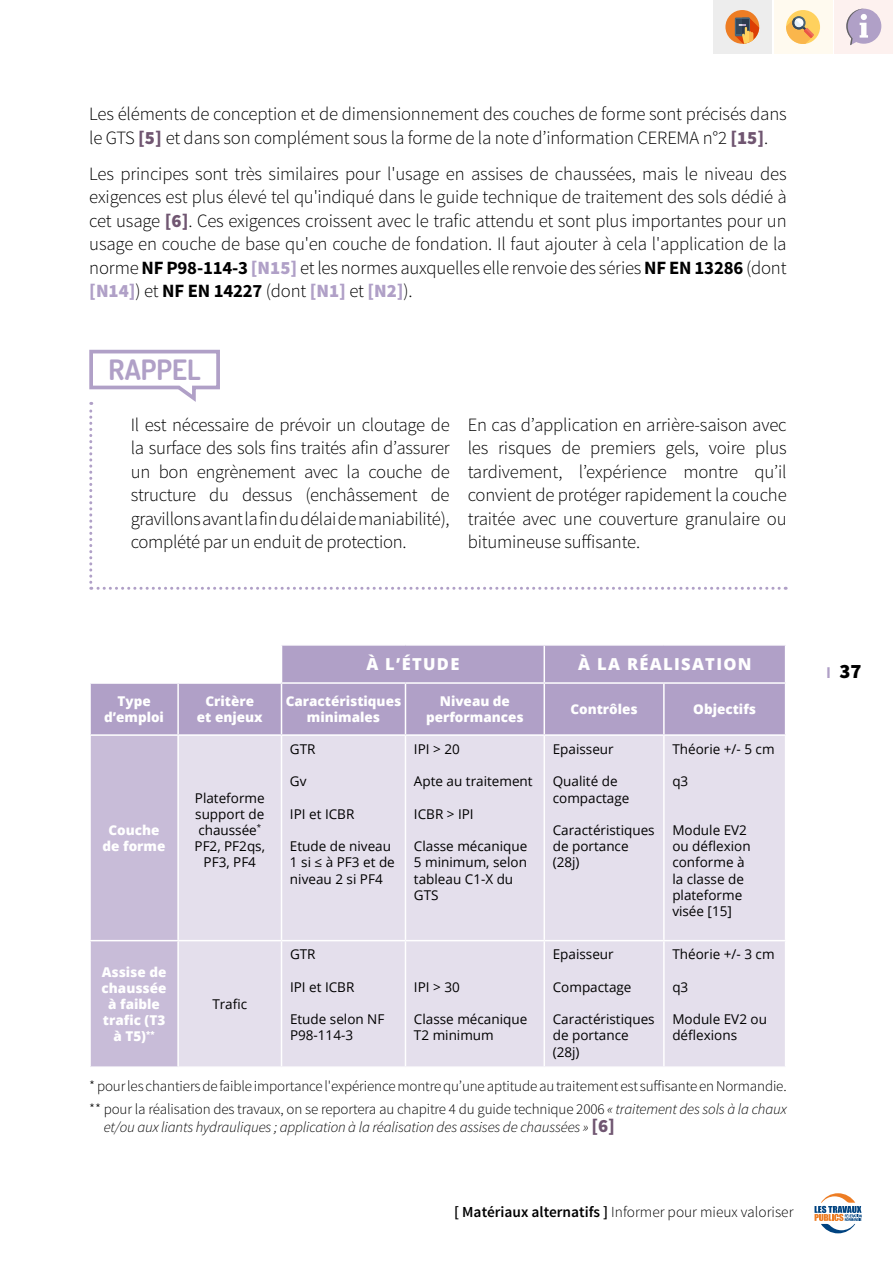
<style>
.page{position:relative;width:893px;height:1263px;background:#fff}
.page>*{position:absolute;margin:0;border:0;box-sizing:border-box;transform-origin:0 0}
.t1{font:700 28.05px "Dosis";color:#b0a0c7}
.t2{font:900 20.4px "Source Sans Pro";color:#000}
.t3{font:300 18.75px/23.4px "Source Sans Pro";letter-spacing:-.01em;color:#000;text-align:justify}
.t4{font:800 16.5px "Open Sans";letter-spacing:.08em;color:#fff}
.t5{font:300 15.3px "Source Sans Pro";color:#000}
.t6{font:300 15px/22.2px "Source Sans Pro";letter-spacing:-.01em;color:#000}
.t7{font:italic 300 15px "Source Sans Pro";letter-spacing:-.01em;color:#000}
.t8{font:13.5px/16.2px "Open Sans";color:#000}
.t9{font:800 13.5px/16.2px "Open Sans";color:#fff;text-align:center}
.s1{font-weight:900;color:#705671}
.s2{font-weight:700}
.s3{font-weight:900;color:#b0a0c7}
.s4{font-style:italic}
.s5{font-weight:900;font-style:normal;font-size:18.75px;color:#705671}
.s6{font-weight:600}
.s7{font-weight:700;font-size:15.3px;color:#b0a0c7}
</style>
<div class="page">
<svg style="left:814px;top:1193px;width:47px;height:40px"></svg>
<div style="left:713px;top:0;width:58px;height:54px;background:#ededed"></div>
<svg style="left:725px;top:10px;width:34px;height:34px"></svg>
<svg style="left:735px;top:18px;width:24px;height:26px"></svg>
<div style="left:835px;top:0;width:58px;height:54px;background:#fdf1ef"></div>
<svg style="left:846px;top:9px;width:35px;height:36px"></svg>
<div style="left:774px;top:0;width:58px;height:54px;background:#fffaef"></div>
<div style="left:786px;top:10px;width:34px;height:34px;background:#ffd15e;border-radius:50%"></div>
<svg style="left:786px;top:16px;width:28px;height:28px"></svg>
<svg style="left:89px;top:349px;width:690px;height:241px"></svg>
<svg style="left:91px;top:646px;width:694px;height:88px;fill:#b0a0c7"></svg>
<div style="left:91px;top:736px;width:86px;height:330px;background:#c8bcd8"></div>
<div style="left:179px;top:736px;width:606px;height:330px;background:#e4dfec"></div>
<hr style="left:281px;top:646px;width:1px;height:36px;background:#fff">
<hr style="left:544px;top:646px;width:1px;height:36px;background:#fff">
<hr style="left:89px;top:682px;width:89px;height:2px;background:#fff">
<hr style="left:178px;top:682px;width:103px;height:2px;background:#fff">
<hr style="left:177px;top:684px;width:2px;height:50px;background:#fff">
<hr style="left:281px;top:682px;width:124px;height:2px;background:#fff">
<hr style="left:281px;top:684px;width:1px;height:50px;background:#fff">
<hr style="left:405px;top:682px;width:139px;height:2px;background:#fff">
<hr style="left:405px;top:684px;width:1px;height:50px;background:#fff">
<hr style="left:544px;top:682px;width:120px;height:2px;background:#fff">
<hr style="left:544px;top:684px;width:1px;height:50px;background:#fff">
<hr style="left:664px;top:682px;width:122px;height:2px;background:#fff">
<hr style="left:663px;top:684px;width:2px;height:50px;background:#fff">
<hr style="left:281px;top:736px;width:1px;height:204px;background:#fff">
<hr style="left:405px;top:736px;width:1px;height:204px;background:#fff">
<hr style="left:544px;top:736px;width:1px;height:204px;background:#fff">
<hr style="left:663px;top:736px;width:2px;height:204px;background:#fff">
<hr style="left:89px;top:940px;width:89px;height:1px;background:#fff">
<hr style="left:178px;top:940px;width:103px;height:1px;background:#fff">
<hr style="left:281px;top:940px;width:124px;height:1px;background:#fff">
<hr style="left:281px;top:941px;width:1px;height:125px;background:#fff">
<hr style="left:405px;top:940px;width:139px;height:1px;background:#fff">
<hr style="left:405px;top:941px;width:1px;height:125px;background:#fff">
<hr style="left:544px;top:940px;width:120px;height:1px;background:#fff">
<hr style="left:544px;top:941px;width:1px;height:125px;background:#fff">
<hr style="left:664px;top:940px;width:122px;height:1px;background:#fff">
<hr style="left:663px;top:941px;width:2px;height:125px;background:#fff">
<p class="t3" style="left:89px;top:103px;width:699px">Les éléments de conception et de dimensionnement des couches de forme sont précisés dans le GTS <span class="s1">[5]</span> et dans son complément sous la forme de la note d’information CEREMA n°2 <span class="s1">[15]</span>.</p>
<p class="t3" style="left:89px;top:162px;width:699px">Les principes sont très similaires pour l'usage en assises de chaussées, mais le niveau des exigences est plus élevé tel qu'indiqué dans le guide technique de traitement des sols dédié à cet usage <span class="s1">[6]</span>. Ces exigences croissent avec le trafic attendu et sont plus importantes pour un usage en couche de base qu'en couche de fondation. Il faut ajouter à cela l'application de la norme <span class="s2">NF P98-114-3</span> <span class="s3">[N15]</span> et les normes auxquelles elle renvoie des séries <span class="s2">NF EN 13286</span> (dont <span class="s3">[N14]</span>) et <span class="s2">NF EN 14227</span> (dont <span class="s3">[N1]</span> et <span class="s3">[N2]</span>).</p>
<h1 class="t1" style="left:109px;top:351px;width:93px">RAPPEL</h1>
<p class="t3" style="left:131px;top:413px;width:320px">Il est nécessaire de prévoir un cloutage de la surface des sols fins traités afin d’assurer un bon engrènement avec la couche de structure du dessus (enchâssement de gravillons avant la fin du délai de maniabilité), complété par un enduit de protection.</p>
<p class="t3" style="left:468px;top:413px;width:320px">En cas d’application en arrière-saison avec les risques de premiers gels, voire plus tardivement, l’expérience montre qu’il convient de protéger rapidement la couche traitée avec une couverture granulaire ou bitumineuse suffisante.</p>
<p class="t4" style="left:366px;top:652px;width:95px">À L’ÉTUDE</p>
<p class="t4" style="left:578px;top:652px;width:175px">À LA RÉALISATION</p>
<p class="t9" style="left:104px;top:692px;width:61px">Type d’emploi</p>
<p class="t9" style="left:197px;top:692px;width:67px">Critère et enjeux</p>
<p class="t9" style="left:286px;top:692px;width:117px">Caractéristiques minimales</p>
<p class="t9" style="left:426px;top:692px;width:99px">Niveau de performances</p>
<p class="t9" style="left:570px;top:700px;width:69px">Contrôles</p>
<p class="t9" style="left:693px;top:700px;width:64px">Objectifs</p>
<p class="t9" style="left:103px;top:821px;width:64px">Couche de forme</p>
<p class="t9" style="left:102px;top:963px;width:66px">Assise de chaussée à faible trafic (T3 à T5)<sup>**</sup></p>
<p class="t8" style="left:195px;top:789px;width:72px;text-align:center">Plateforme support de chaussée<sup>*<br></sup>PF2, PF2qs,<br>PF3, PF4</p>
<p class="t8" style="left:212px;top:996px;width:36px">Trafic</p>
<p class="t8" style="left:290px;top:740px;width:27px">GTR</p>
<p class="t8" style="left:290px;top:773px;width:18px">Gv</p>
<p class="t8" style="left:290px;top:805px;width:66px">IPI et ICBR</p>
<p class="t8" style="left:290px;top:838px;width:106px">Etude de niveau<br>1 si ≤ à PF3 et de niveau 2 si PF4</p>
<p class="t8" style="left:414px;top:740px;width:47px">IPI &gt; 20</p>
<p class="t8" style="left:414px;top:773px;width:120px">Apte au traitement</p>
<p class="t8" style="left:414px;top:805px;width:61px">ICBR &gt; IPI</p>
<p class="t8" style="left:414px;top:838px;width:115px">Classe mécanique<br>5 minimum, selon tableau C1-X du<br>GTS</p>
<p class="t8" style="left:290px;top:946px;width:27px">GTR</p>
<p class="t8" style="left:290px;top:978px;width:66px">IPI et ICBR</p>
<p class="t8" style="left:290px;top:1011px;width:96px">Etude selon NF<br>P98-114-3</p>
<p class="t8" style="left:414px;top:978px;width:47px">IPI &gt; 30</p>
<p class="t8" style="left:414px;top:1011px;width:115px">Classe mécanique<br>T2 minimum</p>
<p class="t8" style="left:553px;top:740px;width:62px">Epaisseur</p>
<p class="t8" style="left:553px;top:773px;width:78px">Qualité de compactage</p>
<p class="t8" style="left:553px;top:821px;width:103px">Caractéristiques de portance (28j)</p>
<p class="t8" style="left:553px;top:946px;width:62px">Epaisseur</p>
<p class="t8" style="left:553px;top:978px;width:80px">Compactage</p>
<p class="t8" style="left:553px;top:1011px;width:103px">Caractéristiques de portance (28j)</p>
<p class="t8" style="left:672px;top:740px;width:104px">Théorie +/- 5 cm</p>
<p class="t8" style="left:672px;top:773px;width:17px">q3</p>
<p class="t8" style="left:672px;top:821px;width:80px">Module EV2 ou déflexion conforme à la classe de plateforme visée [15]</p>
<p class="t8" style="left:672px;top:946px;width:104px">Théorie +/- 3 cm</p>
<p class="t8" style="left:672px;top:978px;width:17px">q3</p>
<p class="t8" style="left:672px;top:1011px;width:96px">Module EV2 ou déflexions</p>
<p class="t6" style="left:89px;top:1075px;width:699px">* pour les chantiers de faible importance l'expérience montre qu’une aptitude au traitement est suffisante en Normandie. ** pour la réalisation des travaux, on se reportera au chapitre 4 du guide technique 2006 <span class="s4">« traitement des sols à la chaux</span></p>
<p class="t7" style="left:104px;top:1117px;width:513px">et/ou aux liants hydrauliques ; application à la réalisation des assises de chaussées » <span class="s5">[6]</span></p>
<p class="t5" style="left:454px;top:1203px;width:341px"><span class="s6">[ Matériaux alternatifs ]</span> Informer pour mieux valoriser</p>
<p class="t2" style="left:827px;top:658px;width:36px"><span class="s7">l</span> 37</p>
</div>
